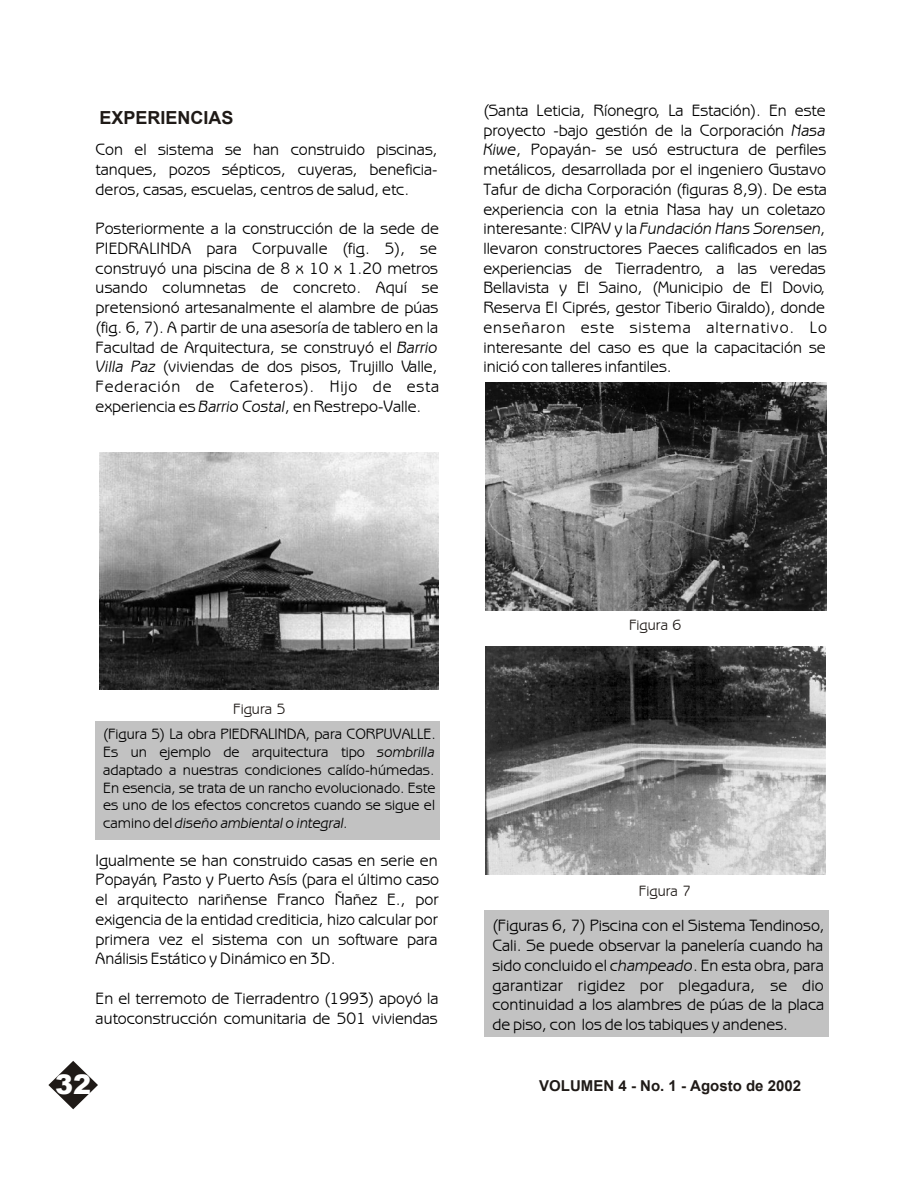
<style>
.page{position:relative;width:918px;height:1188px;background:#fff}
.page>*{position:absolute;margin:0;border:0;box-sizing:border-box;transform-origin:0 0}
.t1{font:900 27px "Arial";color:#fff}
.t2{font:700 18px "Arial";color:#1f1a17}
.t3{font:16.5px/19.8px "Benguiat Got Bk BT";color:#000;text-align:justify}
.t4{font:15px/18px "Benguiat Got Bk BT";color:#000;text-align:justify}
.t5{font:700 15px "Arial";color:#1f1a17}
.t6{font:15px "Benguiat Got Bk BT";color:#1f1a17}
.s1{font-style:italic}
</style>
<div class="page">
<div style="left:95px;top:721px;width:345px;height:119px;background:#c2c2c2"></div>
<img style="left:100px;top:452px;width:339px;height:238px">
<img style="left:486px;top:383px;width:340px;height:227px">
<img style="left:486px;top:647px;width:339px;height:227px">
<div style="left:484px;top:911px;width:345px;height:126px;background:#c2c2c2"></div>
<svg style="left:48px;top:1061px;width:50px;height:48px"></svg>
<p class="t2" style="left:100px;top:110px;width:136px">EXPERIENCIAS</p>
<p class="t3" style="left:96px;top:141px;width:344px">Con el sistema se han construido piscinas, tanques, pozos sépticos, cuyeras, beneficia&shy;deros, casas, escuelas, centros de salud, etc.</p>
<p class="t3" style="left:96px;top:220px;width:345px;text-align:left">Posteriormente a la construcción de la sede de PIEDRALINDA para Corpuvalle (fig. 5), se construyó una piscina de 8 x 10 x 1.20 metros usando columnetas de concreto. Aquí se pretensionó artesanalmente el alambre de púas (fig. 6, 7). A partir de una asesoría de tablero en la Facultad de Arquitectura, se construyó el <span class="s1">Barrio Villa Paz</span> (viviendas de dos pisos, Trujillo Valle, Federación de Cafeteros). Hijo de esta experiencia es <span class="s1">Barrio Costal</span>, en Restrepo-Valle.</p>
<p class="t3" style="left:483px;top:102px;width:345px;text-align:left">(Santa Leticia, Ríonegro, La Estación). En este proyecto -bajo gestión de la Corporación <span class="s1">Nasa Kiwe</span>, Popayán- se usó estructura de perfiles metálicos, desarrollada por el ingeniero Gustavo Tafur de dicha Corporación (figuras 8,9). De esta experiencia con la etnia Nasa hay un coletazo interesante: CIPAV y la <span class="s1">Fundación Hans Sorensen</span>, llevaron constructores Paeces calificados en las experiencias de Tierradentro, a las veredas Bellavista y El Saino, (Municipio de El Dovio, Reserva El Ciprés, gestor Tiberio Giraldo), donde enseñaron este sistema alternativo. Lo interesante del caso es que la capacitación se inició con talleres infantiles.</p>
<p class="t6" style="left:233px;top:703px;width:54px">Figura 5</p>
<p class="t4" style="left:103px;top:726px;width:334px">(Figura 5) La obra PIEDRALINDA, para CORPUVALLE.<br>Es un ejemplo de arquitectura tipo <span class="s1">sombrilla </span>adaptado a nuestras condiciones calído-húmedas.<br>En esencia, se trata de un rancho evolucionado. Este es uno de los efectos concretos cuando se sigue el camino del <span class="s1">diseño ambiental o integral.</span></p>
<p class="t3" style="left:96px;top:851px;width:345px">Igualmente se han construido casas en serie en Popayán, Pasto y Puerto Asís (para el último caso el arquitecto nariñense Franco Ñañez E., por exigencia de la entidad crediticia, hizo calcular por primera vez el sistema con un software para Análisis Estático y Dinámico en 3D.</p>
<p class="t3" style="left:96px;top:990px;width:345px">En el terremoto de Tierradentro (1993) apoyó la autoconstrucción comunitaria de 501 viviendas</p>
<p class="t6" style="left:629px;top:619px;width:54px">Figura 6</p>
<p class="t6" style="left:639px;top:885px;width:54px">Figura 7</p>
<p class="t3" style="left:492px;top:917px;width:334px">(Figuras 6, 7) Piscina con el Sistema Tendinoso, Cali. Se puede observar la panelería cuando ha sido concluido el <span class="s1">champeado</span>. En esta obra, para garantizar rigidez por plegadura, se dio continuidad a los alambres de púas de la placa de piso, con los de los tabiques y andenes.</p>
<h1 class="t1" style="left:55px;top:1074px;width:38px">32</h1>
<p class="t5" style="left:539px;top:1080px;width:263px">VOLUMEN 4 - No. 1 - Agosto de 2002</p>
</div>
